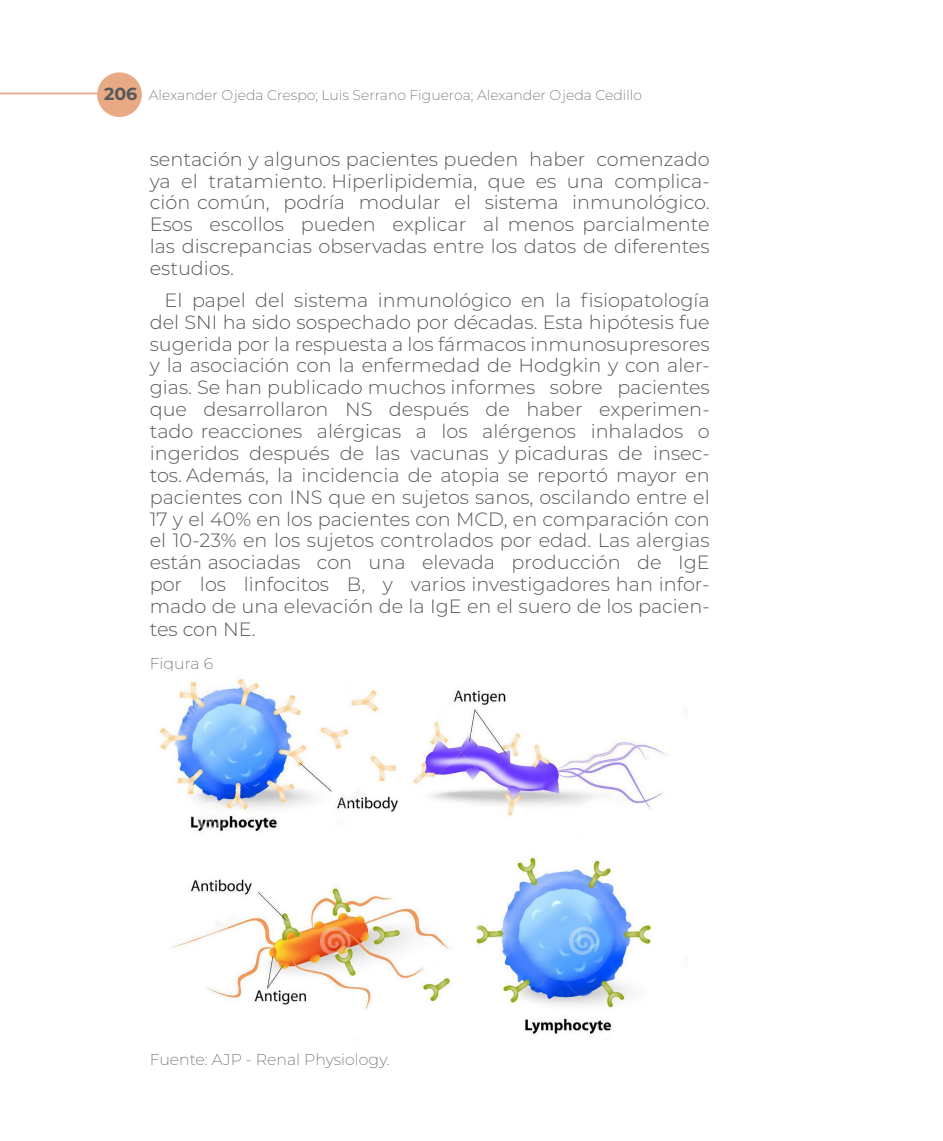
<style>
.page{position:relative;width:943px;height:1141px;background:#fff}
.page>*{position:absolute;margin:0;border:0;box-sizing:border-box;transform-origin:0 0}
.body_sangria{font:300 19.25px/21.9px "Montserrat";color:#57585a;text-align:justify}
.body{font:300 19.25px/21.9px "Montserrat";color:#57585a;text-align:justify}
.pie_de_foto{font:200 15.75px "Montserrat";color:#57585a}
.t1{font:200 14px "Montserrat";color:#57585a}
.s1{font-weight:700;font-size:17.5px}
</style>
<div class="page">
<div style="left:97px;top:72px;width:45px;height:45px;background:#e8aa85;border-radius:50%"></div>
<hr style="left:0;top:93px;width:98px;height:1px;background:#e8aa85">
<img style="left:159px;top:678px;width:507px;height:356px">
<p class="t1" style="left:104px;top:85px;width:539px"><span class="s1">206</span> Alexander Ojeda Crespo; Luis Serrano Figueroa; Alexander Ojeda Cedillo</p>
<p class="body" style="left:150px;top:147px;width:561px">sentación y algunos pacientes pueden haber comenzado ya el tratamiento. Hiperlipidemia, que es una complica&shy;ción común, podría modular el sistema inmunológico.<br>Esos escollos pueden explicar al menos parcialmente las discrepancias observadas entre los datos de diferentes estudios.</p>
<p class="body_sangria" style="left:150px;top:288px;width:561px;text-indent:15px">El papel del sistema inmunológico en la fisiopatología del SNI ha sido sospechado por décadas. Esta hipótesis fue sugerida por la respuesta a los fármacos inmunosupresores y la asociación con la enfermedad de Hodgkin y con aler&shy;gias. Se han publicado muchos informes sobre pacientes que desarrollaron NS después de haber experimen&shy;tado reacciones alérgicas a los alérgenos inhalados o ingeridos después de las vacunas y picaduras de insec&shy;tos. Además, la incidencia de atopia se reportó mayor en pacientes con INS que en sujetos sanos, oscilando entre el 17 y el 40% en los pacientes con MCD, en comparación con el 10-23% en los sujetos controlados por edad. Las alergias están asociadas con una elevada producción de IgE por los linfocitos B, y varios investigadores han infor&shy;mado de una elevación de la IgE en el suero de los pacien&shy;tes con NE.</p>
<p class="pie_de_foto" style="left:150px;top:652px;width:65px">Figura 6</p>
<p class="pie_de_foto" style="left:150px;top:1049px;width:242px">Fuente: AJP - Renal Physiology.</p>
</div>
